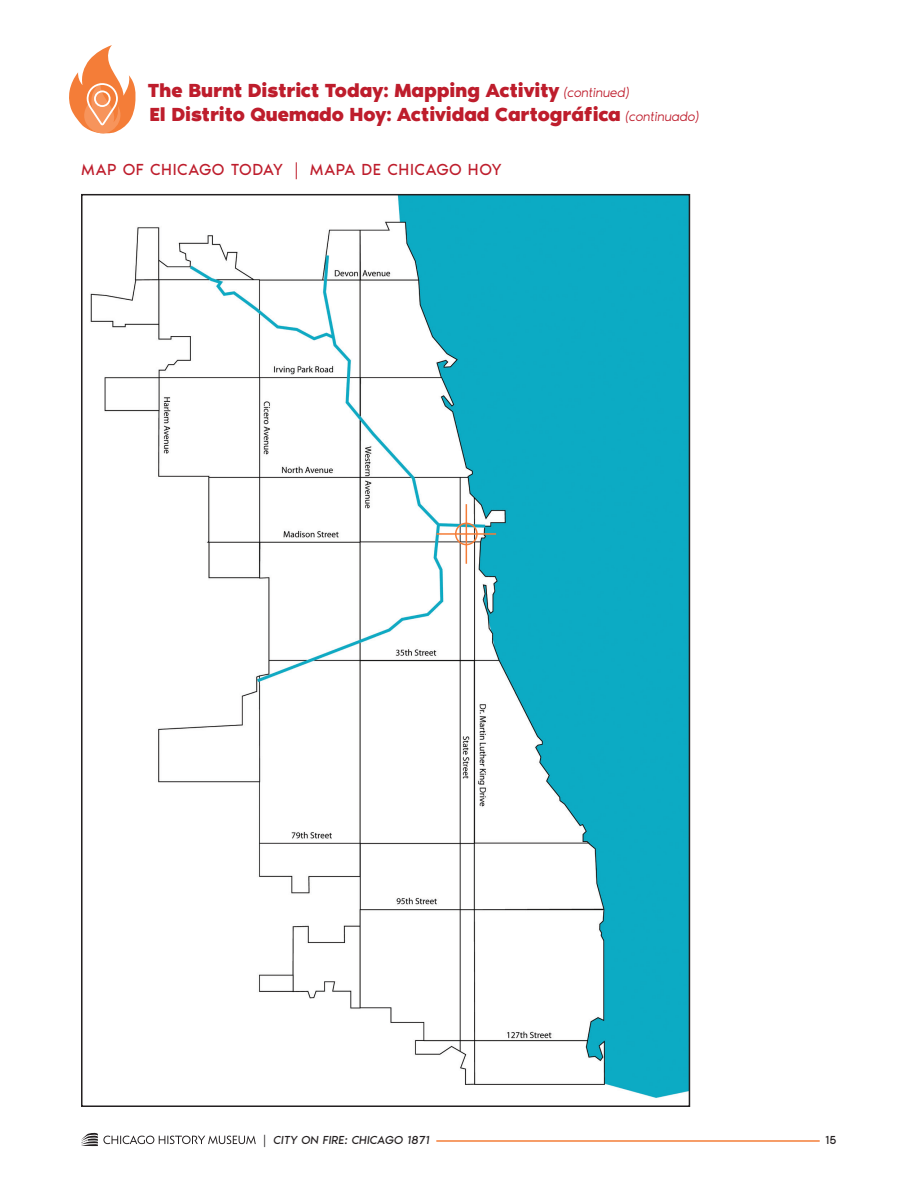
<style>
.page{position:relative;width:918px;height:1188px;background:#fff}
.page>*{position:absolute;margin:0;border:0;box-sizing:border-box;transform-origin:0 0}
.t1{font:700 19.5px/24px "Noir Std";letter-spacing:-.01em;color:#be1d2c}
.t2{font:16.5px "Noir Pro";letter-spacing:.03em;color:#be1d2c}
.t3{font:italic 12px "Noir Pro";color:#231f20}
.t4{font:12px "Noir Pro";color:#231f20}
.s1{font-weight:300;font-style:italic;font-size:13.5px}
.s2{font-style:normal}
</style>
<div class="page">
<hr style="left:436px;top:1140px;width:384px;height:2px;background:#f47d38">
<svg style="left:81px;top:1132px;width:175px;height:14px"></svg>
<img style="left:90px;top:197px;width:597px;height:901px">
<div style="left:455px;top:523px;width:23px;height:22px;border:2px solid #f47d38;border-radius:50%"></div>
<hr style="left:466px;top:504px;width:1px;height:60px;background:#f47d38">
<hr style="left:437px;top:533px;width:59px;height:2px;background:#f47d38">
<svg style="left:69px;top:45px;width:67px;height:89px"></svg>
<p class="t1" style="left:148px;top:76px;width:553px">The Burnt District Today: Mapping Activity <span class="s1">(continued)<br></span>El Distrito Quemado Hoy: Actividad Cartográfica <span class="s1">(continuado)</span></p>
<p class="t2" style="left:81px;top:157px;width:422px">MAP OF CHICAGO TODAY | MAPA DE CHICAGO HOY</p>
<p class="t3" style="left:263px;top:1131px;width:168px"><span class="s2">|</span> CITY ON FIRE: CHICAGO 1871</p>
<p class="t4" style="left:825px;top:1131px;width:13px">15</p>
</div>
